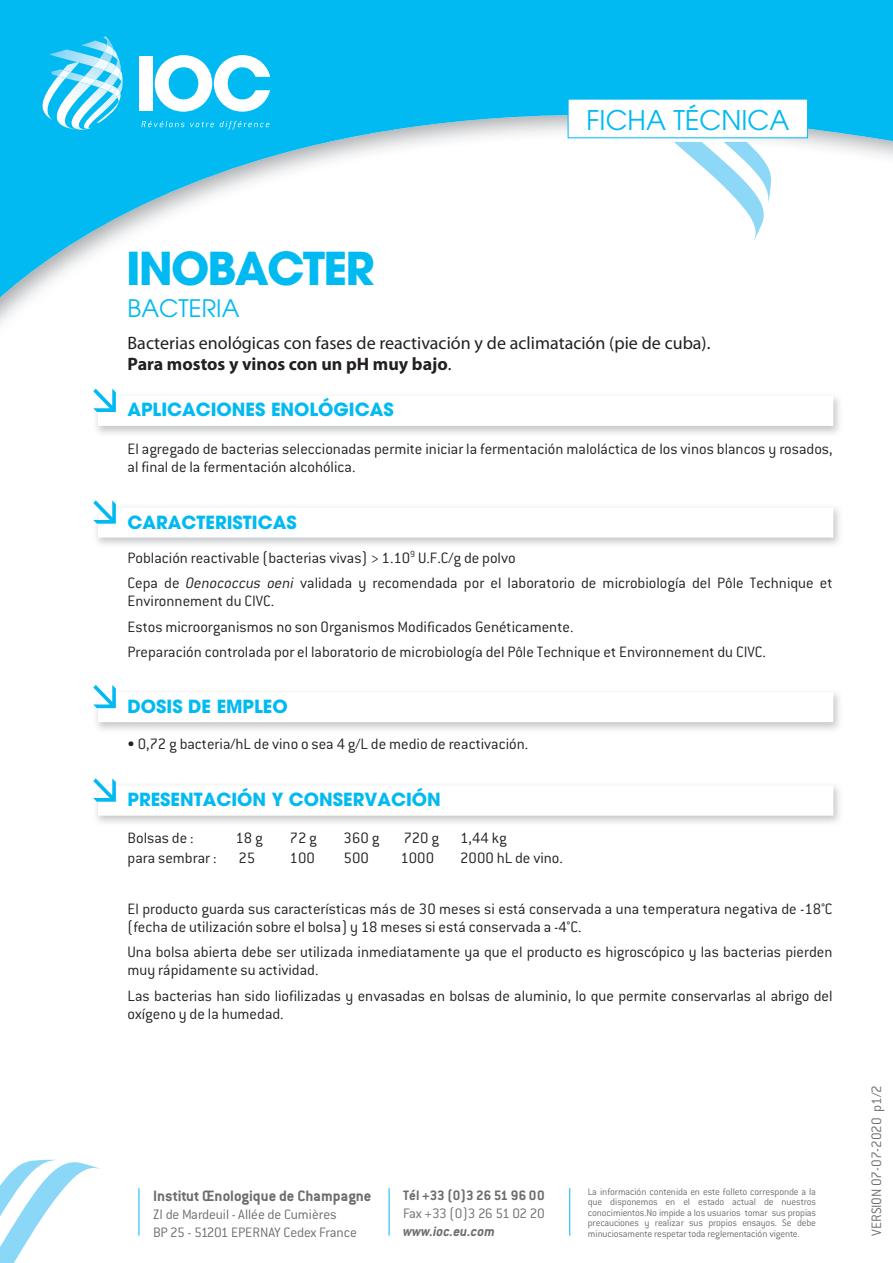
<style>
.page{position:relative;width:893px;height:1263px;background:#fff}
.page>*{position:absolute;margin:0;border:0;box-sizing:border-box;transform-origin:0 0}
.t1{font:700 45px "Avant Garde LT";letter-spacing:-.04em;color:#00baf1}
.t2{font:27px "Avant Garde LT";color:#00baf1}
.t3{font:24px "Avant Garde LT";color:#00baf1}
.t4{font:18px/21.6px "Myriad Pro";color:#231f20}
.t5{font:700 18px "Avant Garde LT";color:#00baf1}
.t6{font:300 16.5px/18px "Conduit ITC";color:#231f20}
.t7{font:700 16.5px "Conduit ITC";color:#6c6d70}
.t8{font:300 15px/18px "Conduit ITC";letter-spacing:-.01em;color:#6c6d70}
.t9{font:700 15px "Conduit ITC";color:#6c6d70}
.t10{font:300 15px "Conduit ITC";letter-spacing:-.03em;color:#6c6d70}
.t11{font:italic 700 15px "Conduit ITC";color:#6c6d70}
.t12{font:300 10.5px/10.5px "Conduit ITC";letter-spacing:-.015em;color:#6c6d70;text-align:justify}
.s1{font-weight:700}
.s2{font-style:italic}
</style>
<div class="page">
<svg style="left:0;top:0;width:893px;height:324px"></svg>
<svg style="left:0;top:1160px;width:100px;height:103px"></svg>
<svg style="left:567px;top:98px;width:241px;height:41px"></svg>
<hr style="left:139px;top:1188px;width:1px;height:47px;background:#00baf1">
<hr style="left:389px;top:1188px;width:1px;height:47px;background:#00baf1">
<hr style="left:569px;top:1188px;width:1px;height:47px;background:#00baf1">
<img style="left:49px;top:49px;width:6px;height:13px">
<img style="left:121px;top:75px;width:2px;height:54px">
<img style="left:113px;top:105px;width:8px;height:25px">
<img style="left:55px;top:36px;width:58px;height:94px">
<img style="left:93px;top:58px;width:6px;height:12px">
<img style="left:79px;top:76px;width:17px;height:9px">
<svg style="left:99px;top:36px;width:23px;height:69px"></svg>
<img style="left:39px;top:62px;width:40px;height:59px">
<svg style="left:58px;top:70px;width:13px;height:8px"></svg>
<svg style="left:141px;top:121px;width:73px;height:6px"></svg>
<svg style="left:220px;top:121px;width:49px;height:8px"></svg>
<div style="left:139px;top:56px;width:14px;height:55px;background:#fff"></div>
<svg style="left:155px;top:55px;width:115px;height:57px"></svg>
<img style="left:674px;top:142px;width:92px;height:100px">
<img style="left:724px;top:142px;width:47px;height:62px">
<svg style="left:93px;top:500px;width:740px;height:38px"></svg>
<svg style="left:93px;top:389px;width:740px;height:37px"></svg>
<svg style="left:93px;top:685px;width:740px;height:37px"></svg>
<svg style="left:93px;top:778px;width:740px;height:38px"></svg>
<h2 class="t2" style="left:586px;top:104px;width:204px">FICHA TÉCNICA</h2>
<h1 class="t1" style="left:126px;top:239px;width:250px">INOBACTER</h1>
<h3 class="t3" style="left:128px;top:294px;width:113px">BACTERIA</h3>
<p class="t4" style="left:128px;top:331px;width:584px">Bacterias enológicas con fases de reactivación y de aclimatación (pie de cuba).<br><span class="s1">Para mostos y vinos con un pH muy bajo</span>.</p>
<p class="t5" style="left:128px;top:398px;width:268px">APLICACIONES ENOLÓGICAS</p>
<p class="t6" style="left:128px;top:440px;width:707px">El agregado de bacterias seleccionadas permite iniciar la fermentación maloláctica de los vinos blancos y rosados, al final de la fermentación alcohólica.</p>
<p class="t5" style="left:128px;top:510px;width:171px">CARACTERISTICAS</p>
<p class="t6" style="left:128px;top:545px;width:706px;line-height:25.5px">Población reactivable (bacterias vivas) &gt; 1.10<sup>9</sup> U.F.C/g de polvo<br>Cepa de <span class="s2">Oenococcus oeni</span> validada y recomendada por el laboratorio de microbiología del Pôle Technique et</p>
<p class="t6" style="left:128px;top:588px;width:640px;line-height:25.5px">Environnement du CIVC.<br>Estos microorganismos no son Organismos Modificados Genéticamente.<br>Preparación controlada por el laboratorio de microbiología del Pôle Technique et Environnement du CIVC.</p>
<p class="t5" style="left:128px;top:695px;width:162px">DOSIS DE EMPLEO</p>
<p class="t6" style="left:128px;top:735px;width:402px">• 0,72 g bacteria/hL de vino o sea 4 g/L de medio de reactivación.</p>
<p class="t5" style="left:128px;top:788px;width:315px">PRESENTACIÓN Y CONSERVACIÓN</p>
<p class="t6" style="left:128px;top:829px;width:68px">Bolsas de :</p>
<p class="t6" style="left:236px;top:829px;width:29px">18 g</p>
<p class="t6" style="left:290px;top:829px;width:29px">72 g</p>
<p class="t6" style="left:344px;top:829px;width:37px">360 g</p>
<p class="t6" style="left:403px;top:829px;width:37px">720 g</p>
<p class="t6" style="left:460px;top:829px;width:48px">1,44 kg</p>
<p class="t6" style="left:128px;top:849px;width:90px">para sembrar :</p>
<p class="t6" style="left:238px;top:849px;width:18px">25</p>
<p class="t6" style="left:290px;top:849px;width:27px">100</p>
<p class="t6" style="left:344px;top:849px;width:27px">500</p>
<p class="t6" style="left:400px;top:849px;width:35px">1000</p>
<p class="t6" style="left:460px;top:849px;width:104px">2000 hL de vino.</p>
<p class="t6" style="left:128px;top:900px;width:706px">El producto guarda sus características más de 30 meses si está conservada a una temperatura negativa de -18°C (fecha de utilización sobre el bolsa) y 18 meses si está conservada a -4°C.</p>
<p class="t6" style="left:128px;top:943px;width:706px">Una bolsa abierta debe ser utilizada inmediatamente ya que el producto es higroscópico y las bacterias pierden muy rápidamente su actividad.</p>
<p class="t6" style="left:128px;top:987px;width:706px">Las bacterias han sido liofilizadas y envasadas en bolsas de aluminio, lo que permite conservarlas al abrigo del oxígeno y de la humedad.</p>
<p class="t7" style="left:153px;top:1186px;width:220px">Institut Œnologique de Champagne</p>
<p class="t8" style="left:153px;top:1205px;width:205px">ZI de Mardeuil - Allée de Cumières<br>BP 25 - 51201 EPERNAY Cedex France</p>
<p class="t9" style="left:403px;top:1186px;width:143px">Tél +33 (0)3 26 51 96 00</p>
<p class="t10" style="left:403px;top:1205px;width:143px">Fax +33 (0)3 26 51 02 20</p>
<p class="t11" style="left:403px;top:1222px;width:93px">www.ioc.eu.com</p>
<p class="t12" style="left:588px;top:1186px;width:230px">La información contenida en este folleto corresponde a la que disponemos en el estado actual de nuestros conocimientos.No impide a los usuarios tomar sus propias precauciones y realizar sus propios ensayos. Se debe minuciosamente respetar toda reglementación vigente.</p>
<p class="t8" style="left:867px;top:1235px;width:152px;rotate:-90deg">VERSION 07-07-2020 p1/2</p>
</div>
